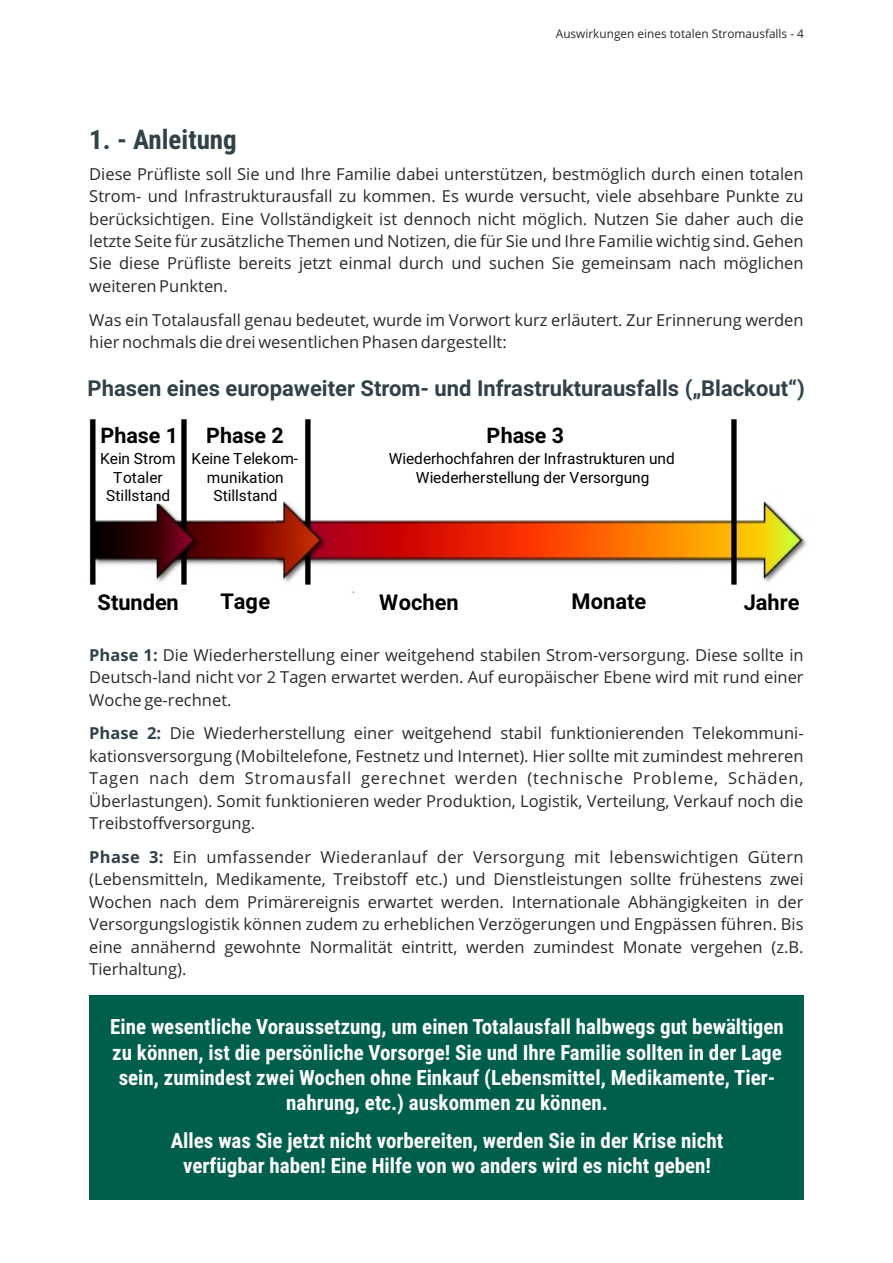
<style>
.page{position:relative;width:893px;height:1263px;background:#fff}
.page>*{position:absolute;margin:0;border:0;box-sizing:border-box;transform-origin:0 0}
.t1{font:700 27px "Roboto Condensed";color:#304148}
.t2{font:700 21.9px "Roboto";color:#304148}
.t3{font:700 21.75px "Roboto";color:#000}
.t4{font:700 21.45px "Roboto";letter-spacing:-.005em;color:#000}
.t5{font:700 21px/25.2px "Roboto Condensed";color:#fff;text-align:center}
.t6{font:16.5px/22.5px "Open Sans";color:#2b2a29;text-align:justify}
.t7{font:15.45px/18.8px "Roboto";color:#000;text-align:center}
.t8{font:12px "Open Sans";color:#2b2a29}
.s1{font-weight:700;color:#304148}
</style>
<div class="page">
<img style="left:89px;top:419px;width:718px;height:174px">
<div style="left:89px;top:995px;width:715px;height:205px;background:#005f4c"></div>
<p class="t8" style="left:556px;top:28px;width:250px">Auswirkungen eines totalen Stromausfalls - 4</p>
<h1 class="t1" style="left:89px;top:129px;width:149px">1. - Anleitung</h1>
<p class="t6" style="left:89px;top:164px;width:716px">Diese Prüfliste soll Sie und Ihre Familie dabei unterstützen, bestmöglich durch einen totalen Strom- und Infrastrukturausfall zu kommen. Es wurde versucht, viele absehbare Punkte zu berücksichtigen. Eine Vollständigkeit ist dennoch nicht möglich. Nutzen Sie daher auch die letzte Seite für zusätzliche Themen und Notizen, die für Sie und Ihre Familie wichtig sind. Gehen Sie diese Prüfliste bereits jetzt einmal durch und suchen Sie gemeinsam nach möglichen weiteren Punkten.</p>
<p class="t6" style="left:89px;top:310px;width:716px">Was ein Totalausfall genau bedeutet, wurde im Vorwort kurz erläutert. Zur Erinnerung werden hier nochmals die drei wesentlichen Phasen dargestellt:</p>
<h2 class="t2" style="left:88px;top:379px;width:719px">Phasen eines europaweiter Strom- und Infrastrukturausfalls („Blackout“)</h2>
<h3 class="t4" style="left:100px;top:426px;width:79px">Phase 1</h3>
<p class="t7" style="left:100px;top:451px;width:77px">Kein Strom<br>Totaler<br>Stillstand</p>
<h3 class="t4" style="left:206px;top:426px;width:79px">Phase 2</h3>
<p class="t7" style="left:192px;top:451px;width:108px">Keine Telekom&shy;munikation<br>Stillstand</p>
<h3 class="t4" style="left:487px;top:426px;width:79px">Phase 3</h3>
<p class="t7" style="left:389px;top:451px;width:288px">Wiederhochfahren der Infrastrukturen und<br>Wiederherstellung der Versorgung</p>
<h3 class="t3" style="left:98px;top:593px;width:83px">Stunden</h3>
<h3 class="t3" style="left:221px;top:592px;width:51px">Tage</h3>
<h3 class="t3" style="left:379px;top:593px;width:81px">Wochen</h3>
<h3 class="t3" style="left:572px;top:592px;width:76px">Monate</h3>
<h3 class="t3" style="left:744px;top:593px;width:57px">Jahre</h3>
<p class="t6" style="left:89px;top:645px;width:716px"><span class="s1">Phase 1:</span> Die Wiederherstellung einer weitgehend stabilen Strom-versorgung. Diese sollte in Deutsch-land nicht vor 2 Tagen erwartet werden. Auf europäischer Ebene wird mit rund einer Woche ge-rechnet.</p>
<p class="t6" style="left:89px;top:724px;width:716px"><span class="s1">Phase 2:</span> Die Wiederherstellung einer weitgehend stabil funktionierenden Telekommuni&shy;kationsversorgung (Mobiltelefone, Festnetz und Internet). Hier sollte mit zumindest mehreren Tagen nach dem Stromausfall gerechnet werden (technische Probleme, Schäden, Überlastungen). Somit funktionieren weder Produktion, Logistik, Verteilung, Verkauf noch die Treibstoffversorgung.</p>
<p class="t6" style="left:89px;top:847px;width:716px"><span class="s1">Phase 3:</span> Ein umfassender Wiederanlauf der Versorgung mit lebenswichtigen Gütern (Lebensmitteln, Medikamente, Treibstoff etc.) und Dienstleistungen sollte frühestens zwei Wochen nach dem Primärereignis erwartet werden. Internationale Abhängigkeiten in der Versorgungslogistik können zudem zu erheblichen Verzögerungen und Engpässen führen. Bis eine annähernd gewohnte Normalität eintritt, werden zumindest Monate vergehen (z.B.<br>Tierhaltung).</p>
<p class="t5" style="left:110px;top:1016px;width:675px">Eine wesentliche Voraussetzung, um einen Totalausfall halbwegs gut bewältigen zu können, ist die persönliche Vorsorge! Sie und Ihre Familie sollten in der Lage sein, zumindest zwei Wochen ohne Einkauf (Lebensmittel, Medikamente, Tier&shy;nahrung, etc.) auskommen zu können.</p>
<p class="t5" style="left:171px;top:1130px;width:554px">Alles was Sie jetzt nicht vorbereiten, werden Sie in der Krise nicht verfügbar haben! Eine Hilfe von wo anders wird es nicht geben!</p>
</div>
